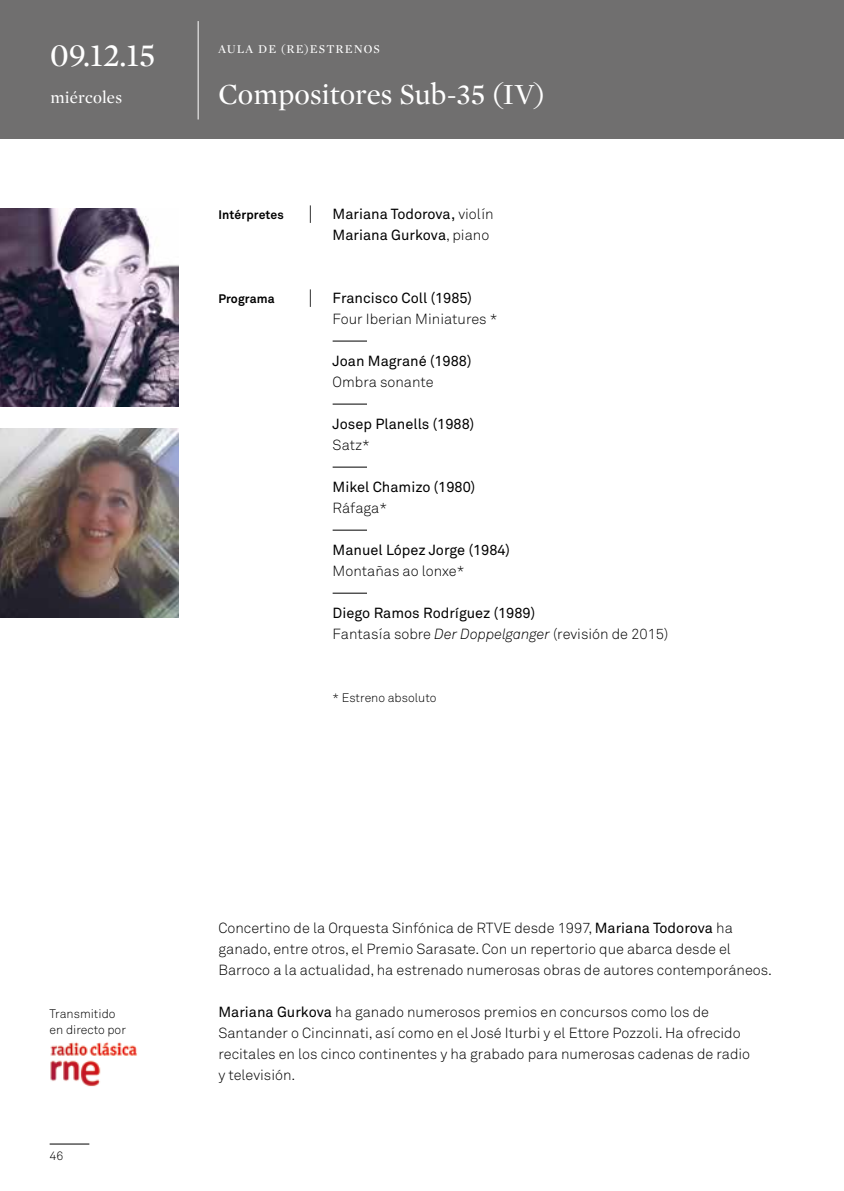
<style>
.page{position:relative;width:844px;height:1191px;background:#fff}
.page>*{position:absolute;margin:0;border:0;box-sizing:border-box;transform-origin:0 0}
.t1{font:33.25px "Mercury Display";color:#fff}
.t2{font:29.75px "Mercury Display";color:#fff}
.t3{font:17.15px "Mercury Display";letter-spacing:.01em;color:#fff}
.t4{font:300 14.53px/21px "Akkurat";color:#000}
.t5{font:14.53px/21px "Akkurat";color:#000;text-align:right}
.t6{font:300 12.25px/15.8px "Akkurat";color:#000}
.t7{font:12.25px "Mercury Display";letter-spacing:.09em;color:#fff}
.t8{font:700 12.25px "Akkurat";letter-spacing:.01em;color:#000}
.t9{font:300 12.08px "Akkurat";color:#000}
.s1{font-weight:700;font-size:12.25px}
.s2{font-family:"Chronicle Text G1";font-size:19.25px}
.s3{font-weight:300}
.s4{font-family:"Chronicle Text G1";font-weight:400;font-size:19.25px}
.s5{font-weight:400}
.s6{font-style:italic}
</style>
<div class="page">
<hr style="left:50px;top:1143px;width:39px;height:1px;background:#000">
<hr style="left:843px;top:0;width:1px;height:139px;background:#706f6f">
<div style="left:0;top:0;width:843px;height:139px;background:#706f6f"></div>
<hr style="left:332px;top:341px;width:35px;height:1px;background:#000">
<hr style="left:332px;top:404px;width:35px;height:1px;background:#000">
<hr style="left:332px;top:467px;width:35px;height:1px;background:#000">
<hr style="left:332px;top:530px;width:35px;height:1px;background:#000">
<hr style="left:332px;top:593px;width:35px;height:1px;background:#000">
<img style="left:0;top:208px;width:179px;height:199px">
<img style="left:0;top:429px;width:179px;height:189px">
<img style="left:51px;top:1042px;width:86px;height:45px">
<hr style="left:198px;top:21px;width:1px;height:98px;background:#fff">
<h1 class="t1" style="left:50px;top:32px;width:107px">09.12.15</h1>
<p class="t3" style="left:50px;top:86px;width:73px">miércoles</p>
<p class="t7" style="left:218px;top:41px;width:163px">AULA DE (RE)ESTRENOS</p>
<h2 class="t2" style="left:218px;top:73px;width:327px">Compositores Sub-35 (IV)</h2>
<p class="t5" style="left:218px;top:204px;width:276px"><span class="s1">Intérpretes</span> <span class="s2">|</span> Mariana Todorova, <span class="s3">violín<br></span>Mariana Gurkova<span class="s3">, piano</span></p>
<p class="t8" style="left:218px;top:291px;width:58px">Programa</p>
<p class="t4" style="left:332px;top:287px;width:166px;text-indent:-25px"><span class="s4">|</span> <span class="s5">Francisco Coll (1985)<br></span>Four Iberian Miniatures *</p>
<p class="t5" style="left:332px;top:351px;width:140px">Joan Magrané (1988)</p>
<p class="t4" style="left:332px;top:371px;width:102px">Ombra sonante</p>
<p class="t5" style="left:332px;top:414px;width:143px">Josep Planells (1988)</p>
<p class="t4" style="left:332px;top:434px;width:39px">Satz*</p>
<p class="t5" style="left:332px;top:477px;width:144px">Mikel Chamizo (1980)</p>
<p class="t4" style="left:332px;top:497px;width:56px">Ráfaga*</p>
<p class="t5" style="left:332px;top:540px;width:179px">Manuel López Jorge (1984)</p>
<p class="t4" style="left:332px;top:561px;width:133px">Montañas ao lonxe*</p>
<p class="t4" style="left:332px;top:603px;width:337px"><span class="s5">Diego Ramos Rodríguez (1989)<br></span>Fantasía sobre <span class="s6">Der Doppelganger</span> (revisión de 2015)</p>
<p class="t6" style="left:332px;top:690px;width:105px">* Estreno absoluto</p>
<p class="t6" style="left:50px;top:1006px;width:78px">Transmitido en directo por</p>
<p class="t9" style="left:50px;top:1148px;width:15px">46</p>
<p class="t4" style="left:218px;top:917px;width:555px">Concertino de la Orquesta Sinfónica de RTVE desde 1997, <span class="s5">Mariana Todorova</span> ha ganado, entre otros, el Premio Sarasate. Con un repertorio que abarca desde el<br>Barroco a la actualidad, ha estrenado numerosas obras de autores contemporáneos.</p>
<p class="t4" style="left:218px;top:1001px;width:533px"><span class="s5">Mariana Gurkova</span> ha ganado numerosos premios en concursos como los de Santander o Cincinnati, así como en el José Iturbi y el Ettore Pozzoli. Ha ofrecido recitales en los cinco continentes y ha grabado para numerosas cadenas de radio y televisión.</p>
</div>
